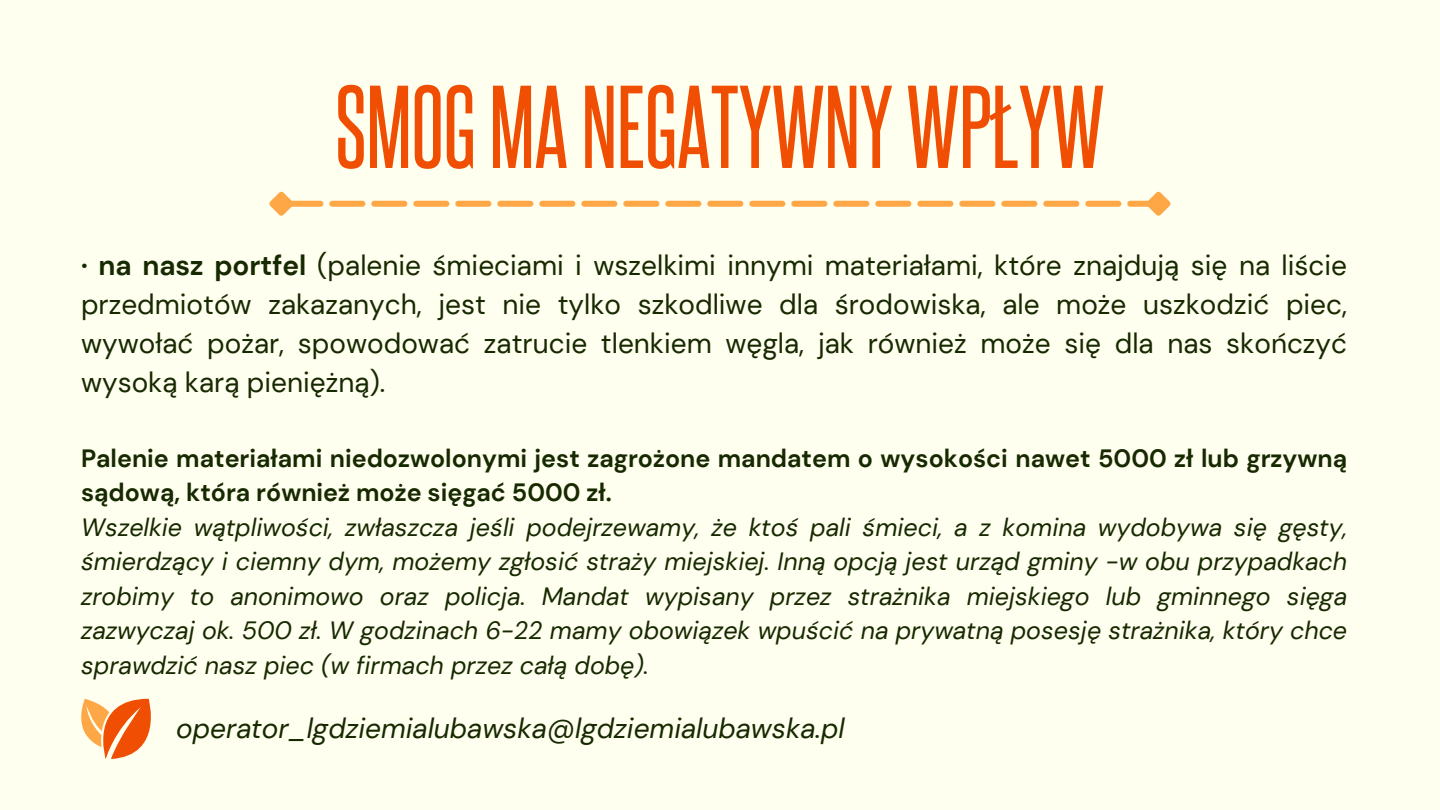
<style>
.page{position:relative;width:1440px;height:810px;background:#ffffef}
.page>*{position:absolute;margin:0;border:0;box-sizing:border-box;transform-origin:0 0}
.t1{font:100px "Aka Acid Steelfish";color:#f04f03}
.t2{font:28px/39px "DM Sans";color:#172900;text-align:justify}
.t3{font:italic 28px "DM Sans";color:#172900}
.t4{font:italic 25px/34.5px "DM Sans";color:#172900;text-align:justify}
.t5{font:700 25px/34.5px "DM Sans";color:#172900}
.s1{font-weight:700}
</style>
<div class="page">
<svg style="left:269px;top:191px;width:902px;height:25px"></svg>
<svg style="left:81px;top:699px;width:70px;height:60px"></svg>
<p class="t1" style="left:336px;top:93px;width:770px">SMOG MANEGATYWNY WPŁYW</p>
<h1 class="t2" style="left:81px;top:246px;width:1268px"><span class="s1">· na nasz portfel</span> (palenie śmieciami i wszelkimi innymi materiałami, które znajdują się na liście przedmiotów zakazanych, jest nie tylko szkodliwe dla środowiska, ale może uszkodzić piec, wywołać pożar, spowodować zatrucie tlenkiem węgla, jak również może się dla nas skończyć wysoką karą pieniężną).</h1>
<h2 class="t5" style="left:81px;top:441px;width:1268px">Palenie materiałami niedozwolonymi jest zagrożone mandatem o wysokości nawet 5000 zł lub grzywną sądową, która również może sięgać 5000 zł.</h2>
<p class="t4" style="left:81px;top:510px;width:1268px">Wszelkie wątpliwości, zwłaszcza jeśli podejrzewamy, że ktoś pali śmieci, a z komina wydobywa się gęsty, śmierdzący i ciemny dym, możemy zgłosić straży miejskiej. Inną opcją jest urząd gminy -w obu przypadkach zrobimy to anonimowo oraz policja. Mandat wypisany przez strażnika miejskiego lub gminnego sięga zazwyczaj ok. 500 zł. W godzinach 6-22 mamy obowiązek wpuścić na prywatną posesję strażnika, który chce sprawdzić nasz piec (w firmach przez całą dobę).</p>
<p class="t3" style="left:176px;top:710px;width:670px">operator_lgdziemialubawska@lgdziemialubawska.pl</p>
</div>
